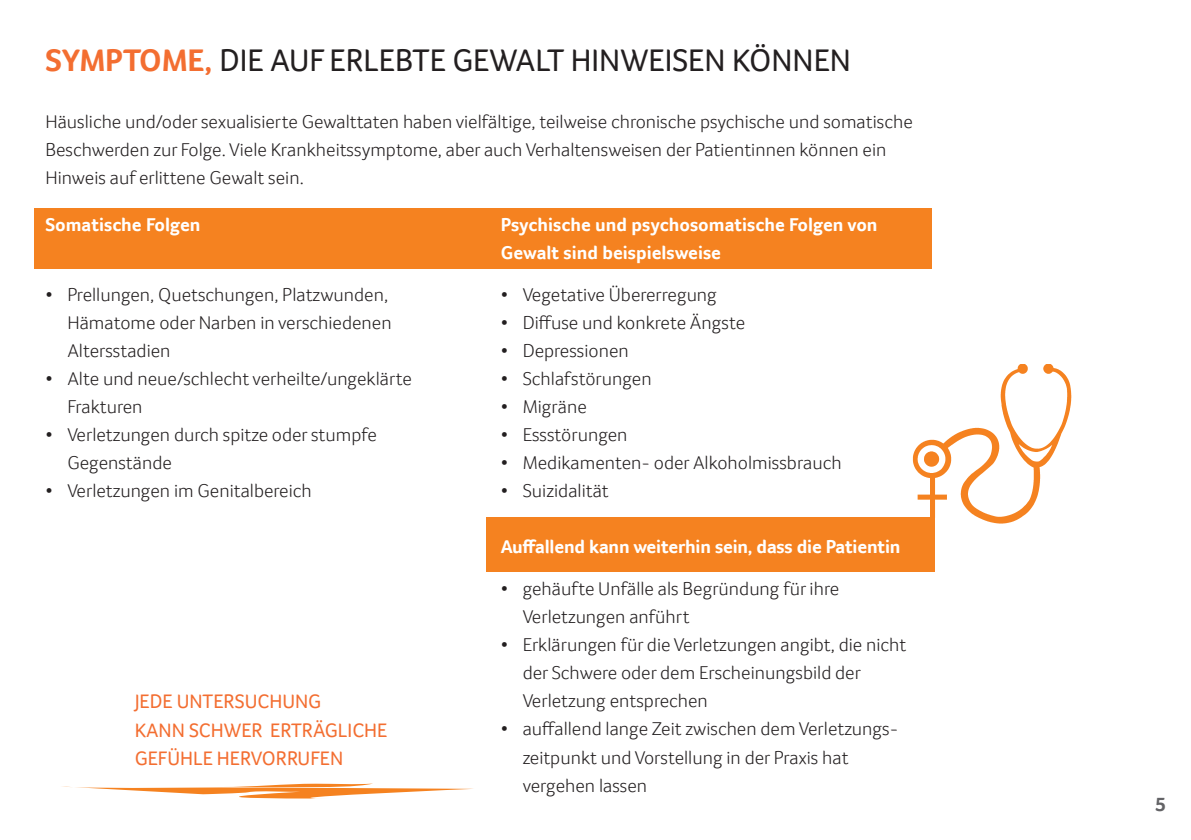
<style>
.page{position:relative;width:1191px;height:840px;background:#fff}
.page>*{position:absolute;margin:0;border:0;box-sizing:border-box;transform-origin:0 0}
.t1{font:32px "Transgourmet";color:#231f20}
.t2{font:20px "Transgourmet";color:#f36e31}
.t3{font:700 20px "Transgourmet";color:#636366}
.t4{font:300 19px/28px "Transgourmet";color:#231f20}
.t5{font:700 19px "Transgourmet";color:#fff}
.s1{font-weight:700;color:#f36e31}
</style>
<div class="page">
<div style="left:486px;top:517px;width:449px;height:55px;background:#f58220"></div>
<div style="left:34px;top:208px;width:898px;height:60px;background:#f58220"></div>
<img style="left:912px;top:364px;width:160px;height:160px">
<svg style="left:62px;top:783px;width:411px;height:15px"></svg>
<p class="t1" style="left:45px;top:42px;width:807px"><span class="s1">SYMPTOME,</span> DIE AUF ERLEBTE GEWALT HINWEISEN KÖNNEN</p>
<p class="t4" style="left:45px;top:107px;width:869px">Häusliche und/oder sexualisierte Gewalttaten haben vielfältige, teilweise chronische psychische und somatische<br>Beschwerden zur Folge. Viele Krankheitssymptome, aber auch Verhaltensweisen der Patientinnen können ein<br>Hinweis auf erlittene Gewalt sein.</p>
<p class="t5" style="left:45px;top:213px;width:157px">Somatische Folgen</p>
<p class="t4" style="left:45px;top:280px;width:344px">• Prellungen, Quetschungen, Platzwunden,</p>
<p class="t4" style="left:67px;top:308px;width:326px">Hämatome oder Narben in verschiedenen</p>
<p class="t4" style="left:67px;top:336px;width:105px">Altersstadien</p>
<p class="t4" style="left:67px;top:364px;width:346px;text-indent:-22px">• Alte und neue/schlecht verheilte/ungeklärte<br>Frakturen</p>
<p class="t4" style="left:45px;top:420px;width:333px">• Verletzungen durch spitze oder stumpfe</p>
<p class="t4" style="left:67px;top:448px;width:106px">Gegenstände</p>
<p class="t4" style="left:45px;top:476px;width:268px">• Verletzungen im Genitalbereich</p>
<p class="t2" style="left:135px;top:689px;width:188px">JEDE UNTERSUCHUNG</p>
<p class="t2" style="left:135px;top:717px;width:254px">KANN SCHWER ERTRÄGLICHE</p>
<p class="t2" style="left:135px;top:745px;width:210px">GEFÜHLE HERVORRUFEN</p>
<p class="t5" style="left:501px;top:213px;width:378px">Psychische und psychosomatische Folgen von</p>
<p class="t5" style="left:501px;top:241px;width:222px">Gewalt sind beispielsweise</p>
<p class="t4" style="left:501px;top:280px;width:218px">• Vegetative Übererregung</p>
<p class="t4" style="left:501px;top:308px;width:246px">• Diffuse und konkrete Ängste</p>
<p class="t4" style="left:501px;top:336px;width:130px">• Depressionen</p>
<p class="t4" style="left:501px;top:364px;width:152px">• Schlafstörungen</p>
<p class="t4" style="left:501px;top:392px;width:88px">• Migräne</p>
<p class="t4" style="left:501px;top:420px;width:128px">• Essstörungen</p>
<p class="t4" style="left:501px;top:448px;width:342px">• Medikamenten- oder Alkoholmissbrauch</p>
<p class="t4" style="left:501px;top:476px;width:110px">• Suizidalität</p>
<p class="t5" style="left:501px;top:535px;width:401px">Auffallend kann weiterhin sein, dass die Patientin</p>
<p class="t4" style="left:501px;top:574px;width:340px">• gehäufte Unfälle als Begründung für ihre</p>
<p class="t4" style="left:523px;top:602px;width:168px">Verletzungen anführt</p>
<p class="t4" style="left:523px;top:630px;width:385px;text-indent:-22px">• Erklärungen für die Verletzungen angibt, die nicht der Schwere oder dem Erscheinungsbild der</p>
<p class="t4" style="left:523px;top:686px;width:187px">Verletzung entsprechen</p>
<p class="t4" style="left:523px;top:714px;width:377px;text-indent:-22px">• auffallend lange Zeit zwischen dem Verletzungs&shy;zeitpunkt und Vorstellung in der Praxis hat</p>
<p class="t4" style="left:523px;top:770px;width:126px">vergehen lassen</p>
<p class="t3" style="left:1155px;top:791px;width:12px">5</p>
</div>
